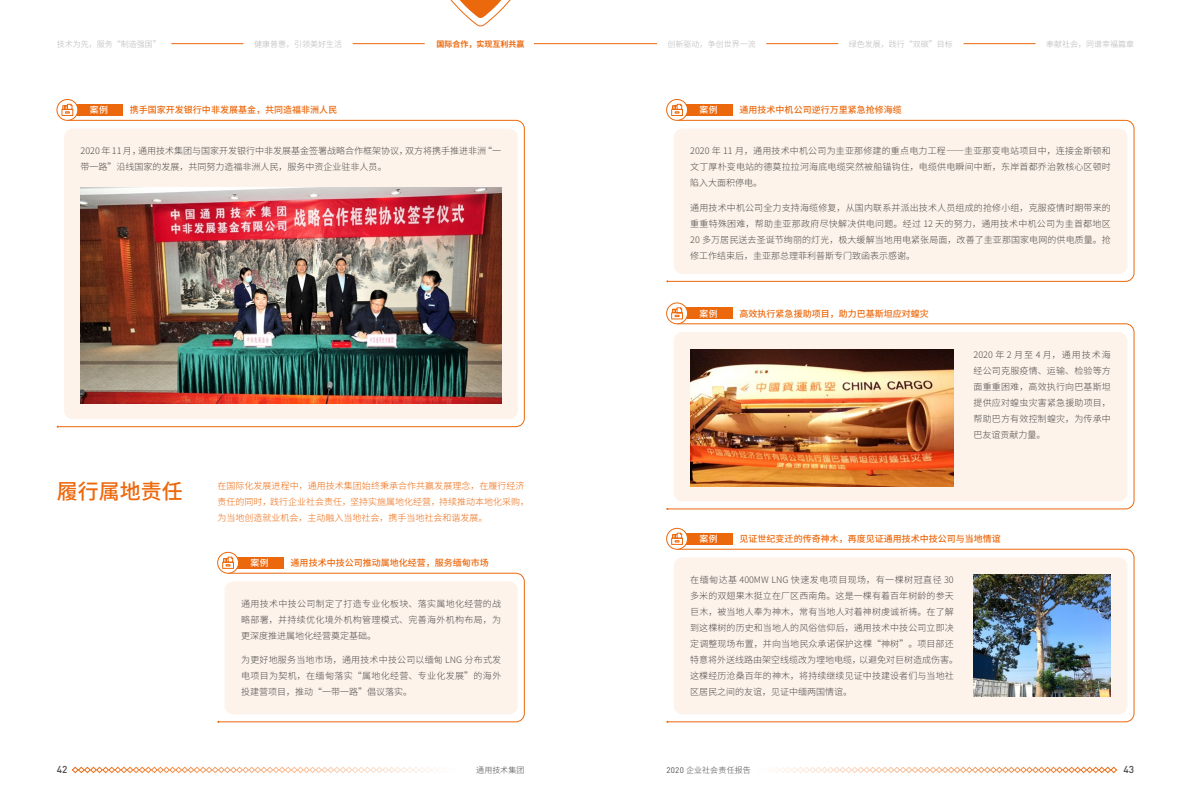
<style>
.page{position:relative;width:1191px;height:808px;background:#fff}
.page>*{position:absolute;margin:0;border:0;box-sizing:border-box;transform-origin:0 0}
.t1{font:500 21px "Source Han Sans CN";color:#ec680c}
.t2{font:500 10px "DIN";color:#4c4948}
.t3{font:300 9px/16px "Source Han Sans CN";letter-spacing:.01em;color:#4c4948;text-align:justify}
.t4{font:500 9px "Source Han Sans CN";color:#ec680c}
.t5{font:300 9px/16px "Source Han Sans CN";color:#ec680c}
.t6{font:500 8.9px "Source Han Sans CN";letter-spacing:.05em;color:#fff}
.t7{font:300 8px "Source Han Sans CN";color:#b5b6b6}
.t8{font:300 8px "Source Han Sans CN";letter-spacing:.02em;color:#4c4948}
.t9{font:700 8px "Source Han Sans CN";color:#ec680c}
.s1{font-family:"DIN";font-weight:400}
</style>
<div class="page">
<hr style="left:534px;top:43px;width:123px;height:1px;background:#ec680c">
<hr style="left:171px;top:43px;width:72px;height:1px;background:#ec680c">
<hr style="left:963px;top:43px;width:72px;height:1px;background:#ec680c">
<hr style="left:353px;top:43px;width:72px;height:1px;background:#ec680c">
<hr style="left:766px;top:43px;width:72px;height:1px;background:#ec680c">
<svg style="left:72px;top:766px;width:369px;height:7px"></svg>
<svg style="left:770px;top:766px;width:347px;height:7px"></svg>
<svg style="left:450px;top:0;width:61px;height:26px"></svg>
<div style="left:682px;top:104px;width:50px;height:12px;background:#ec680c"></div>
<svg style="left:668px;top:120px;width:466px;height:162px;background:#fdf2ea"></svg>
<svg style="left:666px;top:99px;width:21px;height:21px"></svg>
<div style="left:666px;top:99px;width:22px;height:22px;border:1px solid #ec680c;border-radius:50%"></div>
<svg style="left:671px;top:104px;width:12px;height:12px"></svg>
<div style="left:233px;top:557px;width:50px;height:11px;background:#ec680c"></div>
<svg style="left:218px;top:573px;width:307px;height:149px;background:#fdf2eb"></svg>
<div style="left:218px;top:552px;width:20px;height:21px;background:#fff;border-radius:50%"></div>
<div style="left:217px;top:552px;width:22px;height:21px;border:1px solid #ec680c;border-radius:50%"></div>
<svg style="left:222px;top:557px;width:12px;height:12px"></svg>
<div style="left:682px;top:308px;width:50px;height:11px;background:#ec680c"></div>
<svg style="left:668px;top:323px;width:466px;height:186px"></svg>
<svg style="left:666px;top:303px;width:21px;height:21px"></svg>
<div style="left:666px;top:303px;width:22px;height:21px;border:1px solid #ec680c;border-radius:50%"></div>
<svg style="left:671px;top:307px;width:12px;height:12px"></svg>
<img style="left:690px;top:349px;width:263px;height:138px">
<div style="left:72px;top:104px;width:51px;height:12px;background:#ec680c"></div>
<svg style="left:57px;top:120px;width:468px;height:307px"></svg>
<svg style="left:57px;top:99px;width:21px;height:21px"></svg>
<div style="left:57px;top:99px;width:21px;height:22px;border:1px solid #ec680c;border-radius:50%"></div>
<svg style="left:61px;top:104px;width:12px;height:12px"></svg>
<img style="left:81px;top:187px;width:420px;height:217px">
<div style="left:682px;top:533px;width:50px;height:11px;background:#ec680c"></div>
<svg style="left:667px;top:549px;width:467px;height:173px;background:#fcf2ea"></svg>
<svg style="left:666px;top:528px;width:21px;height:21px"></svg>
<div style="left:666px;top:528px;width:22px;height:21px;border:1px solid #ec680c;border-radius:50%"></div>
<svg style="left:671px;top:533px;width:12px;height:12px"></svg>
<img style="left:973px;top:574px;width:138px;height:122px">
<p class="t7" style="left:57px;top:39px;width:105px">技术为先，服务“制造强国”</p>
<p class="t7" style="left:254px;top:39px;width:89px">健康普惠，引领美好生活</p>
<p class="t9" style="left:436px;top:39px;width:90px">国际合作，实现互利共赢</p>
<p class="t7" style="left:667px;top:39px;width:89px">创新驱动，争创世界一流</p>
<p class="t7" style="left:849px;top:39px;width:105px">绿色发展，践行“双碳”目标</p>
<p class="t7" style="left:1046px;top:39px;width:89px">奉献社会，同谱幸福篇章</p>
<p class="t6" style="left:90px;top:105px;width:20px">案例</p>
<p class="t4" style="left:130px;top:105px;width:208px">携手国家开发银行中非发展基金，共同造福非洲人民</p>
<p class="t3" style="left:81px;top:143px;width:422px">2020 年 11 月，通用技术集团与国家开发银行中非发展基金签署战略合作框架协议，双方将携手推进非洲“一带一路”沿线国家的发展，共同努力造福非洲人民，服务中资企业驻非人员。</p>
<h1 class="t1" style="left:57px;top:480px;width:127px">履行属地责任</h1>
<p class="t5" style="left:217px;top:477px;width:313px">在国际化发展进程中，通用技术集团始终秉承合作共赢发展理念，在履行经济责任的同时，践行企业社会责任，坚持实施属地化经营，持续推动本地化采购，为当地创造就业机会，主动融入当地社会，携手当地社会和谐发展。</p>
<p class="t6" style="left:250px;top:558px;width:20px">案例</p>
<p class="t4" style="left:291px;top:558px;width:199px">通用技术中技公司推动属地化经营，服务缅甸市场</p>
<p class="t3" style="left:241px;top:596px;width:261px">通用技术中技公司制定了打造专业化板块、落实属地化经营的战略部署，并持续优化境外机构管理模式、完善海外机构布局，为更深度推进属地化经营奠定基础。</p>
<p class="t3" style="left:241px;top:652px;width:261px">为更好地服务当地市场，通用技术中技公司以缅甸 LNG 分布式发电项目为契机，在缅甸落实“属地化经营、专业化发展”的海外投建营项目，推动“一带一路”倡议落实。</p>
<p class="t6" style="left:699px;top:105px;width:20px">案例</p>
<p class="t4" style="left:739px;top:105px;width:163px">通用技术中机公司逆行万里紧急抢修海缆</p>
<p class="t3" style="left:690px;top:143px;width:422px">2020 年 11 月，通用技术中机公司为圭亚那修建的重点电力工程——圭亚那变电站项目中，连接金斯顿和文丁厚朴变电站的德莫拉拉河海底电缆突然被船锚钩住，电缆供电瞬间中断，东岸首都乔治敦核心区顿时陷入大面积停电。</p>
<p class="t3" style="left:690px;top:199px;width:422px">通用技术中机公司全力支持海缆修复，从国内联系并派出技术人员组成的抢修小组，克服疫情时期带来的重重特殊困难，帮助圭亚那政府尽快解决供电问题。经过 12 天的努力，通用技术中机公司为圭首都地区20 多万居民送去圣诞节绚丽的灯光，极大缓解当地用电紧张局面，改善了圭亚那国家电网的供电质量。抢修工作结束后，圭亚那总理菲利普斯专门致函表示感谢。</p>
<p class="t6" style="left:699px;top:308px;width:20px">案例</p>
<p class="t4" style="left:739px;top:308px;width:190px">高效执行紧急援助项目，助力巴基斯坦应对蝗灾</p>
<p class="t3" style="left:973px;top:346px;width:139px">2020 年 2 月至 4 月，通用技术海经公司克服疫情、运输、检验等方面重重困难，高效执行向巴基斯坦提供应对蝗虫灾害紧急援助项目，帮助巴方有效控制蝗灾，为传承中巴友谊贡献力量。</p>
<p class="t6" style="left:699px;top:534px;width:20px">案例</p>
<p class="t4" style="left:739px;top:534px;width:262px">见证世纪变迁的传奇神木，再度见证通用技术中技公司与当地情谊</p>
<p class="t3" style="left:690px;top:572px;width:269px;text-align:left">在缅甸达基 400MW LNG 快速发电项目现场，有一棵树冠直径 30多米的双翅果木挺立在厂区西南角。这是一棵有着百年树龄的参天巨木，被当地人奉为神木，常有当地人对着神树虔诚祈祷。在了解到这棵树的历史和当地人的风俗信仰后，通用技术中技公司立即决定调整现场布置，并向当地民众承诺保护这棵“神树”。项目部还特意将外送线路由架空线缆改为埋地电缆，以避免对巨树造成伤害。这棵经历沧桑百年的神木，将持续继续见证中技建设者们与当地社区居民之间的友谊，见证中缅两国情谊。</p>
<p class="t2" style="left:57px;top:763px;width:12px">42</p>
<p class="t8" style="left:476px;top:765px;width:50px">通用技术集团</p>
<p class="t8" style="left:666px;top:765px;width:86px"><span class="s1">2020</span> 企业社会责任报告</p>
<p class="t2" style="left:1123px;top:763px;width:12px">43</p>
</div>
